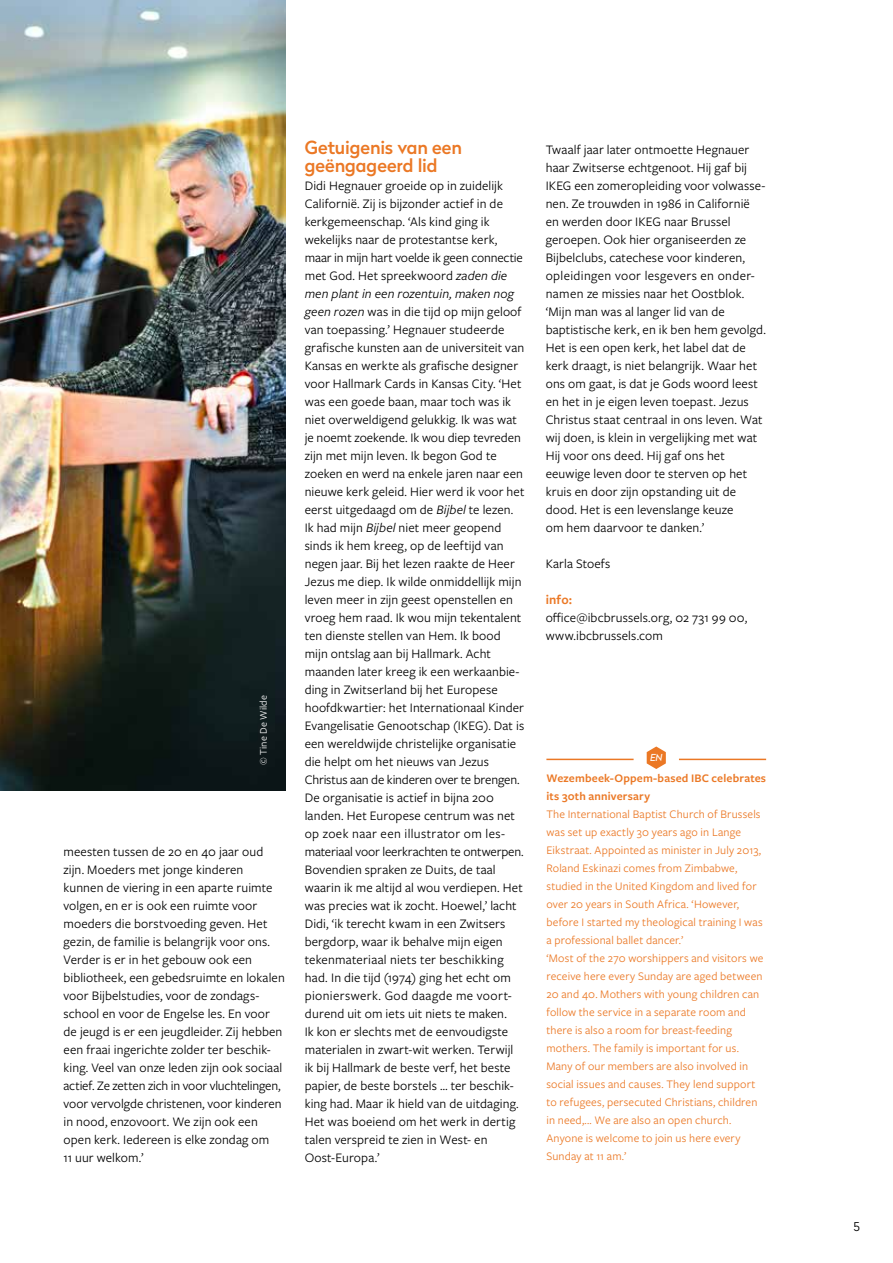
<style>
.page{position:relative;width:893px;height:1263px;background:#fff}
.page>*{position:absolute;margin:0;border:0;box-sizing:border-box;transform-origin:0 0}
.t1{font:500 18px/18px "Radikal";letter-spacing:-.005em;color:#eb7825}
.t2{font:13.5px/18px "Freight Sans Pro";letter-spacing:.01em;color:#000}
.t3{font:600 13.5px "Freight Sans Pro";color:#eb7825}
.t4{font:12px/18px "Freight Sans Pro";letter-spacing:.01em;color:#eb7825}
.t5{font:600 12px/18px "Freight Sans Pro";letter-spacing:.015em;color:#eb7825}
.t6{font:300 12px "Radikal";color:#000}
.t7{font:10.5px "Freight Sans Pro";letter-spacing:.015em;color:#fff}
.t8{font:italic 9.6px "Radikal";color:#fff}
.s1{font-style:italic}
</style>
<div class="page">
<img style="left:0;top:0;width:285px;height:791px">
<hr style="left:546px;top:759px;width:88px;height:1px;background:#eb7825">
<hr style="left:679px;top:759px;width:87px;height:1px;background:#eb7825">
<svg style="left:647px;top:746px;width:19px;height:23px"></svg>
<p class="t7" style="left:256px;top:765px;width:72px;rotate:-90deg">© Tine De Wilde</p>
<p class="t2" style="left:64px;top:842px;width:223px">meesten tussen de 20 en 40 jaar oud zijn. Moeders met jonge kinderen kunnen de viering in een aparte ruimte volgen, en er is ook een ruimte voor moeders die borstvoeding geven. Het gezin, de familie is belangrijk voor ons.<br>Verder is er in het gebouw ook een bibliotheek, een gebedsruimte en lokalen voor Bijbelstudies, voor de zondags&shy;school en voor de Engelse les. En voor de jeugd is er een jeugdleider. Zij hebben een fraai ingerichte zolder ter beschik&shy;king. Veel van onze leden zijn ook sociaal actief. Ze zetten zich in voor vluchtelingen, voor vervolgde christenen, voor kinderen in nood, enzovoort. We zijn ook een open kerk. Iedereen is elke zondag om<br>11 uur welkom.’</p>
<h1 class="t1" style="left:305px;top:138px;width:159px">Getuigenis van een geëngageerd lid</h1>
<p class="t2" style="left:305px;top:176px;width:221px">Didi Hegnauer groeide op in zuidelijk Californië. Zij is bijzonder actief in de kerkgemeenschap. ‘Als kind ging ik wekelijks naar de protestantse kerk, maar in mijn hart voelde ik geen connectie met God. Het spreekwoord <span class="s1">zaden die men plant in een rozentuin, maken nog geen rozen</span> was in die tijd op mijn geloof van toepassing.’ Hegnauer studeerde grafische kunsten aan de universiteit van Kansas en werkte als grafische designer voor Hallmark Cards in Kansas City. ‘Het was een goede baan, maar toch was ik niet overweldigend gelukkig. Ik was wat je noemt zoekende. Ik wou diep tevreden zijn met mijn leven. Ik begon God te zoeken en werd na enkele jaren naar een nieuwe kerk geleid. Hier werd ik voor het eerst uitgedaagd om de <span class="s1">Bijbel</span> te lezen.<br>Ik had mijn <span class="s1">Bijbel</span> niet meer geopend sinds ik hem kreeg, op de leeftijd van negen jaar. Bij het lezen raakte de Heer Jezus me diep. Ik wilde onmiddellijk mijn leven meer in zijn geest openstellen en vroeg hem raad. Ik wou mijn tekentalent ten dienste stellen van Hem. Ik bood mijn ontslag aan bij Hallmark. Acht maanden later kreeg ik een werkaanbie&shy;ding in Zwitserland bij het Europese hoofdkwartier: het Internationaal Kinder Evangelisatie Genootschap (IKEG). Dat is een wereldwijde christelijke organisatie die helpt om het nieuws van Jezus Christus aan de kinderen over te brengen.<br>De organisatie is actief in bijna 200 landen. Het Europese centrum was net op zoek naar een illustrator om les&shy;materiaal voor leerkrachten te ontwerpen.<br>Bovendien spraken ze Duits, de taal waarin ik me altijd al wou verdiepen. Het was precies wat ik zocht. Hoewel,’ lacht Didi, ‘ik terecht kwam in een Zwitsers bergdorp, waar ik behalve mijn eigen tekenmateriaal niets ter beschikking had. In die tijd (1974) ging het echt om pionierswerk. God daagde me voort&shy;durend uit om iets uit niets te maken.<br>Ik kon er slechts met de eenvoudigste materialen in zwart-wit werken. Terwijl ik bij Hallmark de beste verf, het beste papier, de beste borstels … ter beschik&shy;king had. Maar ik hield van de uitdaging.<br>Het was boeiend om het werk in dertig talen verspreid te zien in West- en Oost-Europa.’</p>
<p class="t2" style="left:546px;top:140px;width:222px">Twaalf jaar later ontmoette Hegnauer haar Zwitserse echtgenoot. Hij gaf bij IKEG een zomeropleiding voor volwasse&shy;nen. Ze trouwden in 1986 in Californië en werden door IKEG naar Brussel geroepen. Ook hier organiseerden ze Bijbelclubs, catechese voor kinderen, opleidingen voor lesgevers en onder&shy;namen ze missies naar het Oostblok. ‘Mijn man was al langer lid van de baptistische kerk, en ik ben hem gevolgd.<br>Het is een open kerk, het label dat de kerk draagt, is niet belangrijk. Waar het ons om gaat, is dat je Gods woord leest en het in je eigen leven toepast. Jezus Christus staat centraal in ons leven. Wat wij doen, is klein in vergelijking met wat Hij voor ons deed. Hij gaf ons het eeuwige leven door te sterven op het kruis en door zijn opstanding uit de dood. Het is een levenslange keuze<br>om hem daarvoor te danken.’</p>
<p class="t2" style="left:546px;top:553px;width:66px">Karla Stoefs</p>
<p class="t3" style="left:546px;top:590px;width:28px">info:</p>
<p class="t2" style="left:546px;top:607px;width:203px">office@ibcbrussels.org, 02 731 99 00, www.ibcbrussels.com</p>
<p class="t8" style="left:650px;top:751px;width:14px">EN</p>
<p class="t5" style="left:546px;top:769px;width:221px">Wezembeek-Oppem-based IBC celebrates its 30th anniversary</p>
<p class="t4" style="left:546px;top:805px;width:218px">The International Baptist Church of Brussels was set up exactly 30 years ago in Lange Eikstraat. Appointed as minister in July 2013, Roland Eskinazi comes from Zimbabwe, studied in the United Kingdom and lived for over 20 years in South Africa. ‘However, before I started my theological training I was a professional ballet dancer.’<br>‘Most of the 270 worshippers and visitors we receive here every Sunday are aged between 20 and 40. Mothers with young children can follow the service in a separate room and there is also a room for breast-feeding mothers. The family is important for us.<br>Many of our members are also involved in social issues and causes. They lend support to refugees, persecuted Christians, children in need,... We are also an open church.<br>Anyone is welcome to join us here every Sunday at 11 am.’</p>
<p class="t6" style="left:854px;top:1218px;width:8px">5</p>
</div>
